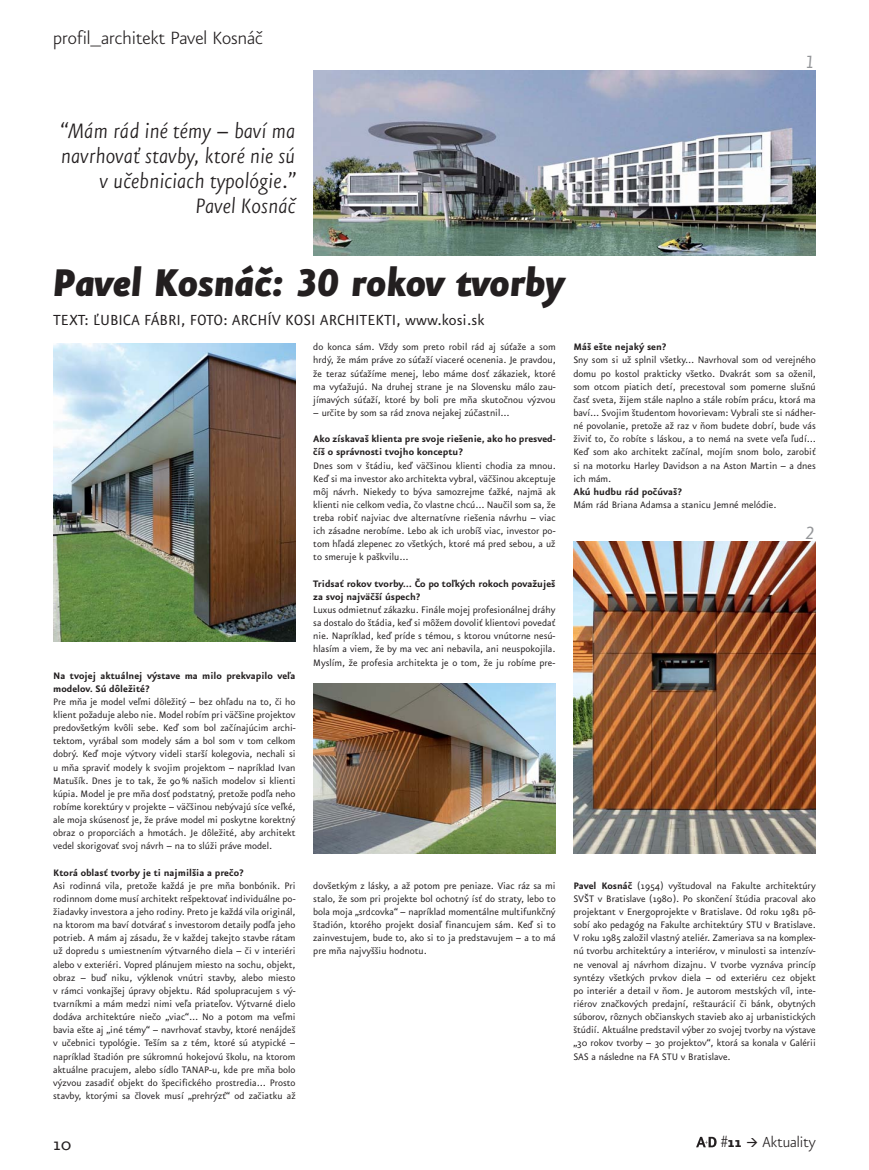
<style>
.page{position:relative;width:869px;height:1170px;background:#fff}
.page>*{position:absolute;margin:0;border:0;box-sizing:border-box;transform-origin:0 0}
.t1{font:italic 900 46.25px "Eureka Sans CE";color:#231f20}
.t2{font:italic 300 25px/25px "Eureka Sans CE";color:#231f20;text-align:right}
.t3{font:300 21.25px "Eureka Sans CE";color:#231f20}
.t4{font:21.25px "Eureka Sans CE";color:#231f20}
.t5{font:italic 21.25px "Eureka Sans CE";color:#939598}
.t6{font:17.5px "Eureka Sans CE";color:#231f20}
.t7{font:300 17.5px "Eureka Sans CE";color:#231f20}
.t8{font:11.25px/13.1px "Eureka Sans CE";color:#231f20;text-align:justify}
.t9{font:700 11.25px/13.1px "Eureka Sans CE";color:#231f20}
.s1{font-weight:700}
</style>
<div class="page">
<svg style="left:696px;top:1136px;width:20px;height:11px"></svg>
<img style="left:313px;top:71px;width:502px;height:184px">
<img style="left:53px;top:344px;width:242px;height:297px">
<img style="left:313px;top:683px;width:242px;height:170px">
<img style="left:573px;top:541px;width:242px;height:312px">
<h3 class="t3" style="left:53px;top:24px;width:211px">profil_architekt Pavel Kosnáč</h3>
<h2 class="t2" style="left:61px;top:117px;width:236px">“Mám rád iné témy – baví ma navrhovať stavby, ktoré nie sú v učebniciach typológie.”<br>Pavel Kosnáč</h2>
<h1 class="t1" style="left:53px;top:253px;width:512px">Pavel Kosnáč: 30 rokov tvorby</h1>
<h3 class="t6" style="left:53px;top:309px;width:432px">TEXT: ĽUBICA FÁBRI, FOTO: ARCHÍV KOSI ARCHITEKTI, www.kosi.sk</h3>
<h3 class="t5" style="left:805px;top:48px;width:10px">1</h3>
<p class="t9" style="left:53px;top:668px;width:244px">Na tvojej aktuálnej výstave ma milo prekvapilo veľa modelov. Sú dôležité?</p>
<p class="t8" style="left:53px;top:694px;width:244px">Pre mňa je model veľmi dôležitý – bez ohľadu na to, či ho klient požaduje alebo nie. Model robím pri väčšine projektov predovšetkým kvôli sebe. Keď som bol začínajúcim archi&shy;tektom, vyrábal som modely sám a bol som v tom celkom dobrý. Keď moje výtvory videli starší kolegovia, nechali si u mňa spraviť modely k svojim projektom – napríklad Ivan Matušík. Dnes je to tak, že 90 % našich modelov si klienti kúpia. Model je pre mňa dosť podstatný, pretože podľa neho robíme korektúry v projekte – väčšinou nebývajú síce veľké, ale moja skúsenosť je, že práve model mi poskytne korektný obraz o proporciách a hmotách. Je dôležité, aby architekt vedel skorigovať svoj návrh – na to slúži práve model.</p>
<p class="t9" style="left:53px;top:865px;width:192px">Ktorá oblasť tvorby je ti najmilšia a prečo?</p>
<p class="t8" style="left:53px;top:878px;width:244px">Asi rodinná vila, pretože každá je pre mňa bonbónik. Pri rodinnom dome musí architekt rešpektovať individuálne po&shy;žiadavky investora a jeho rodiny. Preto je každá vila originál, na ktorom ma baví dotvárať s investorom detaily podľa jeho potrieb. A mám aj zásadu, že v každej takejto stavbe rátam už dopredu s umiestnením výtvarného diela – či v interiéri alebo v exteriéri. Vopred plánujem miesto na sochu, objekt, obraz – buď niku, výklenok vnútri stavby, alebo miesto v rámci vonkajšej úpravy objektu. Rád spolupracujem s vý&shy;tvarníkmi a mám medzi nimi veľa priateľov. Výtvarné dielo dodáva architektúre niečo „viac“... No a potom ma veľmi bavia ešte aj „iné témy“ – navrhovať stavby, ktoré nenájdeš v učebnici typológie. Teším sa z tém, ktoré sú atypické – napríklad štadión pre súkromnú hokejovú školu, na ktorom aktuálne pracujem, alebo sídlo TANAP-u, kde pre mňa bolo výzvou zasadiť objekt do špecifického prostredia... Prosto stavby, ktorými sa človek musí „prehrýzť“ od začiatku až</p>
<p class="t8" style="left:313px;top:340px;width:244px">do konca sám. Vždy som preto robil rád aj súťaže a som hrdý, že mám práve zo súťaží viaceré ocenenia. Je pravdou, že teraz súťažíme menej, lebo máme dosť zákaziek, ktoré ma vyťažujú. Na druhej strane je na Slovensku málo zau&shy;jímavých súťaží, ktoré by boli pre mňa skutočnou výzvou</p>
<p class="t8" style="left:313px;top:405px;width:197px">– určite by som sa rád znova nejakej zúčastnil...</p>
<p class="t9" style="left:313px;top:432px;width:244px">Ako získavaš klienta pre svoje riešenie, ako ho presved&shy;číš o správnosti tvojho konceptu?</p>
<p class="t8" style="left:313px;top:458px;width:244px">Dnes som v štádiu, keď väčšinou klienti chodia za mnou.<br>Keď si ma investor ako architekta vybral, väčšinou akceptuje môj návrh. Niekedy to býva samozrejme ťažké, najmä ak klienti nie celkom vedia, čo vlastne chcú... Naučil som sa, že treba robiť najviac dve alternatívne riešenia návrhu – viac ich zásadne nerobíme. Lebo ak ich urobíš viac, investor po&shy;tom hľadá zlepenec zo všetkých, ktoré má pred sebou, a už to smeruje k paškvilu...</p>
<p class="t9" style="left:313px;top:576px;width:243px">Tridsať rokov tvorby... Čo po toľkých rokoch považuješ za svoj najväčší úspech?</p>
<p class="t8" style="left:313px;top:602px;width:243px">Luxus odmietnuť zákazku. Finále mojej profesionálnej dráhy sa dostalo do štádia, keď si môžem dovoliť klientovi povedať nie. Napríklad, keď príde s témou, s ktorou vnútorne nesú&shy;hlasím a viem, že by ma vec ani nebavila, ani neuspokojila.<br>Myslím, že profesia architekta je o tom, že ju robíme pre-</p>
<p class="t8" style="left:313px;top:878px;width:244px">dovšetkým z lásky, a až potom pre peniaze. Viac ráz sa mi stalo, že som pri projekte bol ochotný ísť do straty, lebo to bola moja „srdcovka“ – napríklad momentálne multifunkčný štadión, ktorého projekt dosiaľ financujem sám. Keď si to zainvestujem, bude to, ako si to ja predstavujem – a to má pre mňa najvyššiu hodnotu.</p>
<p class="t9" style="left:573px;top:340px;width:95px">Máš ešte nejaký sen?</p>
<p class="t8" style="left:573px;top:353px;width:244px">Sny som si už splnil všetky... Navrhoval som od verejného domu po kostol prakticky všetko. Dvakrát som sa oženil, som otcom piatich detí, precestoval som pomerne slušnú časť sveta, žijem stále naplno a stále robím prácu, ktorá ma baví... Svojim študentom hovorievam: Vybrali ste si nádher&shy;né povolanie, pretože až raz v ňom budete dobrí, bude vás živiť to, čo robíte s láskou, a to nemá na svete veľa ľudí...<br>Keď som ako architekt začínal, mojím snom bolo, zarobiť si na motorku Harley Davidson a na Aston Martin – a dnes ich mám.</p>
<p class="t9" style="left:573px;top:484px;width:110px">Akú hudbu rád počúvaš?</p>
<p class="t8" style="left:573px;top:497px;width:204px">Mám rád Briana Adamsa a stanicu Jemné melódie.</p>
<h3 class="t5" style="left:805px;top:519px;width:10px">2</h3>
<p class="t8" style="left:573px;top:878px;width:244px"><span class="s1">Pavel Kosnáč</span> (1954) vyštudoval na Fakulte architektúry SVŠT v Bratislave (1980). Po skončení štúdia pracoval ako projektant v Energoprojekte v Bratislave. Od roku 1981 pô&shy;sobí ako pedagóg na Fakulte architektúry STU v Bratislave.<br>V roku 1985 založil vlastný ateliér. Zameriava sa na komplex&shy;nú tvorbu architektúry a interiérov, v minulosti sa intenzív&shy;ne venoval aj návrhom dizajnu. V tvorbe vyznáva princíp syntézy všetkých prvkov diela – od exteriéru cez objekt po interiér a detail v ňom. Je autorom mestských víl, inte&shy;riérov značkových predajní, reštaurácií či bánk, obytných súborov, rôznych občianskych stavieb ako aj urbanistických štúdií. Aktuálne predstavil výber zo svojej tvorby na výstave „30 rokov tvorby – 30 projektov“, ktorá sa konala v Galérii SAS a následne na FA STU v Bratislave.</p>
<h3 class="t4" style="left:53px;top:1130px;width:20px">10</h3>
<h3 class="t7" style="left:720px;top:1130px;width:96px">#<span class="s1">11</span> Aktuality</h3>
</div>
